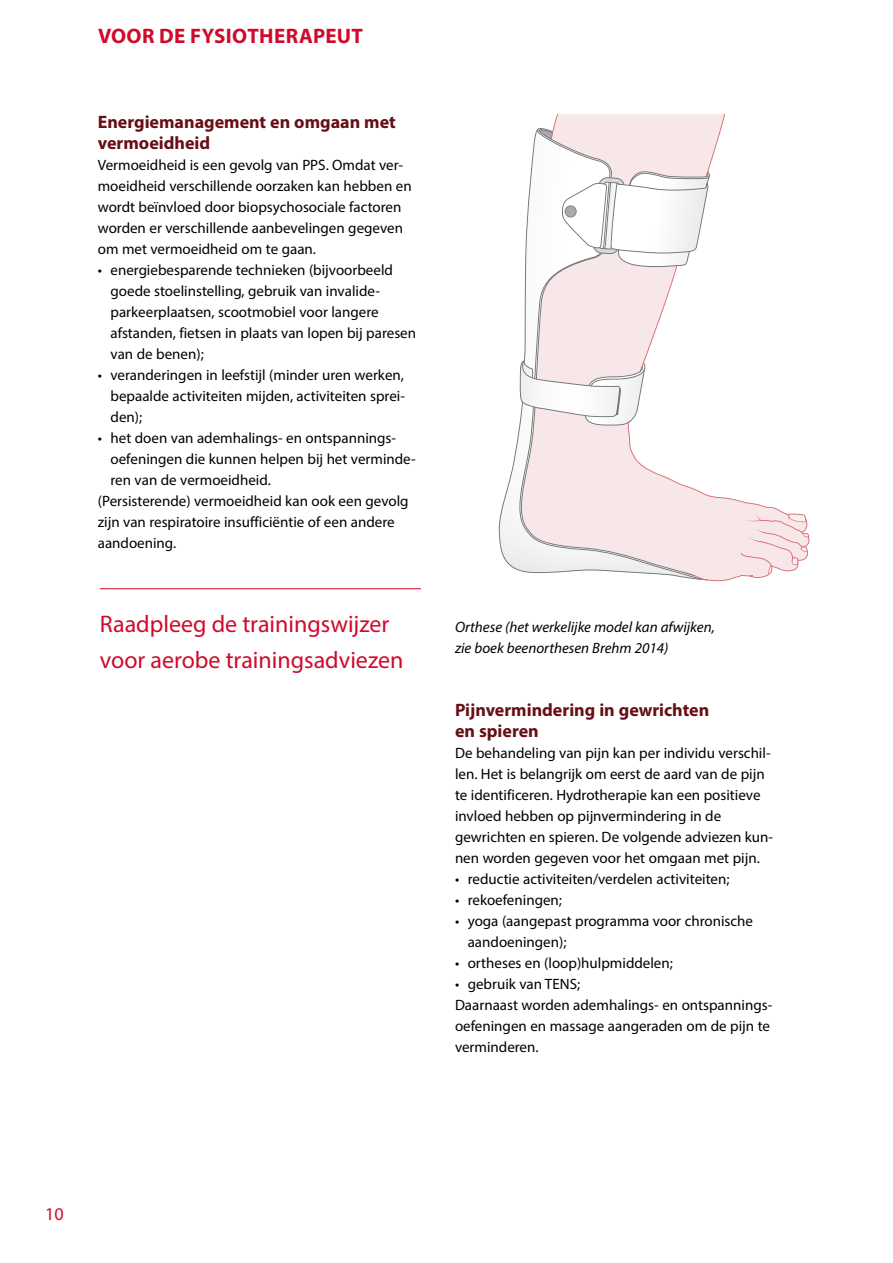
<style>
.page{position:relative;width:893px;height:1263px;background:#fff}
.page>*{position:absolute;margin:0;border:0;box-sizing:border-box;transform-origin:0 0}
.t1{font:24px/36px "Myriad Pro";color:#d00a2c}
.t2{font:700 21px "Myriad Pro";letter-spacing:.015em;color:#d00a2c}
.t3{font:700 18px/21px "Myriad Pro";color:#660f15}
.t4{font:18px "Myriad Pro";color:#d00a2c}
.t5{font:15px/21px "Myriad Pro";color:#000}
.t6{font:italic 15px/21px "Myriad Pro";color:#000}
</style>
<div class="page">
<hr style="left:100px;top:588px;width:321px;height:1px;background:#d00a2c">
<svg style="left:499px;top:114px;width:310px;height:467px"></svg>
<h2 class="t2" style="left:98px;top:22px;width:267px">VOOR DE FYSIOTHERAPEUT</h2>
<p class="t3" style="left:98px;top:110px;width:300px">Energiemanagement en omgaan met vermoeidheid</p>
<p class="t5" style="left:98px;top:154px;width:315px">Vermoeidheid is een gevolg van PPS. Omdat ver&shy;moeidheid verschillende oorzaken kan hebben en wordt beïnvloed door biopsychosociale factoren worden er verschillende aanbevelingen gegeven om met vermoeidheid om te gaan.</p>
<p class="t5" style="left:111px;top:259px;width:307px;text-indent:-13px">• energiebesparende technieken (bijvoorbeeld goede stoelinstelling, gebruik van invalide&shy;parkeerplaatsen, scootmobiel voor langere afstanden, fietsen in plaats van lopen bij paresen van de benen);</p>
<p class="t5" style="left:111px;top:364px;width:296px;text-align:justify;text-indent:-13px">• veranderingen in leefstijl (minder uren werken, bepaalde activiteiten mijden, activiteiten sprei&shy;den);</p>
<p class="t5" style="left:98px;top:427px;width:299px">• het doen van ademhalings- en ontspannings-</p>
<p class="t5" style="left:111px;top:448px;width:307px">oefeningen die kunnen helpen bij het verminde-</p>
<p class="t5" style="left:111px;top:469px;width:162px">ren van de vermoeidheid.</p>
<p class="t5" style="left:98px;top:490px;width:312px">(Persisterende) vermoeidheid kan ook een gevolg</p>
<p class="t5" style="left:98px;top:511px;width:298px">zijn van respiratoire insufficiëntie of een andere</p>
<p class="t5" style="left:98px;top:532px;width:80px">aandoening.</p>
<h1 class="t1" style="left:100px;top:605px;width:305px">Raadpleeg de trainingswijzer voor aerobe trainingsadviezen</h1>
<p class="t6" style="left:455px;top:616px;width:261px">Orthese (het werkelijke model kan afwijken, zie boek beenorthesen Brehm 2014)</p>
<p class="t3" style="left:455px;top:698px;width:256px">Pijnvermindering in gewrichten en spieren</p>
<p class="t5" style="left:455px;top:742px;width:320px">De behandeling van pijn kan per individu verschil&shy;len. Het is belangrijk om eerst de aard van de pijn te identificeren. Hydrotherapie kan een positieve invloed hebben op pijnvermindering in de gewrichten en spieren. De volgende adviezen kun&shy;nen worden gegeven voor het omgaan met pijn.</p>
<p class="t5" style="left:455px;top:868px;width:276px">• reductie activiteiten/verdelen activiteiten;</p>
<p class="t5" style="left:455px;top:889px;width:108px">• rekoefeningen;</p>
<p class="t5" style="left:468px;top:910px;width:287px;text-indent:-13px">• yoga (aangepast programma voor chronische aandoeningen);</p>
<p class="t5" style="left:455px;top:952px;width:219px">• ortheses en (loop)hulpmiddelen;</p>
<p class="t5" style="left:455px;top:973px;width:319px">• gebruik van TENS;<br>Daarnaast worden ademhalings- en ontspannings&shy;oefeningen en massage aangeraden om de pijn te verminderen.</p>
<p class="t4" style="left:45px;top:1202px;width:20px">10</p>
</div>
